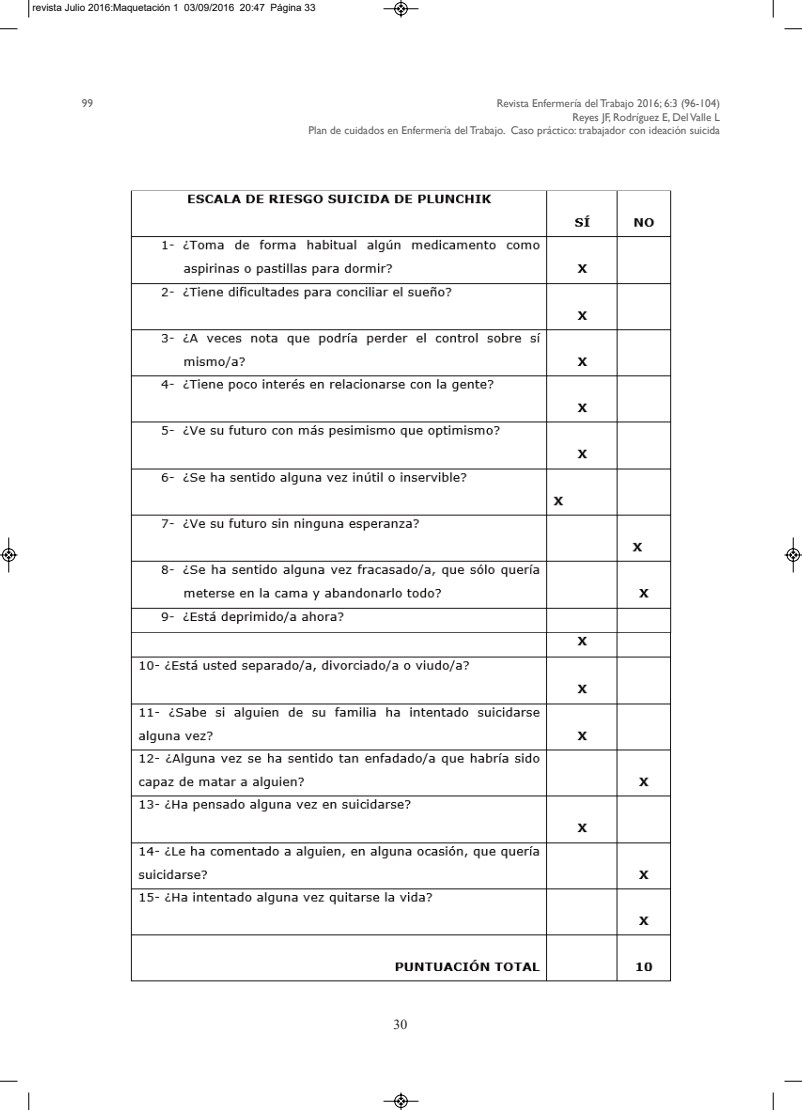
<style>
.page{position:relative;width:802px;height:1110px;background:#fff}
.page>*{position:absolute;margin:0;border:0;box-sizing:border-box;transform-origin:0 0}
.t1{font:13.75px "Times New Roman";color:#231f20}
.t2{font:11.25px/13.5px "Gill Sans";color:#636366;text-align:right}
.t3{font:10px "Arial";color:#000}
</style>
<div class="page">
<img style="left:130px;top:191px;width:542px;height:442px">
<img style="left:130px;top:633px;width:541px;height:349px">
<svg style="left:28px;top:0;width:2px;height:18px"></svg>
<svg style="left:0;top:28px;width:18px;height:2px"></svg>
<svg style="left:773px;top:0;width:1px;height:18px"></svg>
<svg style="left:784px;top:28px;width:18px;height:2px"></svg>
<svg style="left:28px;top:1092px;width:2px;height:18px"></svg>
<svg style="left:0;top:1081px;width:18px;height:1px"></svg>
<svg style="left:773px;top:1092px;width:1px;height:18px"></svg>
<svg style="left:784px;top:1081px;width:18px;height:1px"></svg>
<svg style="left:383px;top:0;width:36px;height:18px"></svg>
<svg style="left:383px;top:1092px;width:36px;height:18px"></svg>
<svg style="left:0;top:537px;width:18px;height:36px"></svg>
<svg style="left:784px;top:537px;width:18px;height:36px"></svg>
<p class="t3" style="left:32px;top:2px;width:284px">revista Julio 2016:Maquetación 1 03/09/2016 20:47 Página 33</p>
<p class="t2" style="left:82px;top:97px;width:13px">99</p>
<p class="t2" style="left:308px;top:97px;width:413px">Revista Enfermería del Trabajo 2016; 6:3 (96-104)<br>Reyes JF, Rodríguez E, DelValle L<br>Plan de cuidados en Enfermería del Trabajo. Caso práctico: trabajador con ideación suicida</p>
<p class="t1" style="left:393px;top:1016px;width:15px">30</p>
</div>
